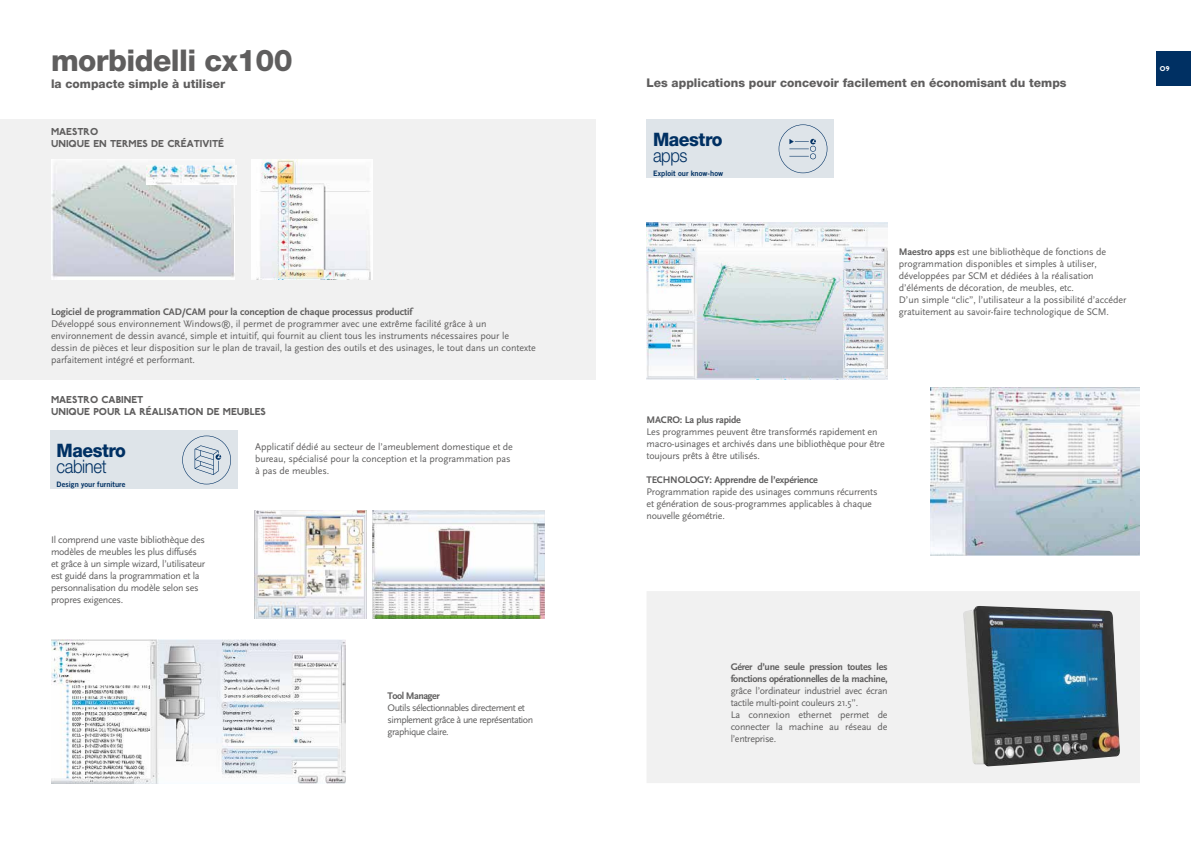
<style>
.page{position:relative;width:1191px;height:842px;background:#fff}
.page>*{position:absolute;margin:0;border:0;box-sizing:border-box;transform-origin:0 0}
.t1{font:800 30px "Helvetica Neue LT Std";letter-spacing:-.02em;color:#5f5e5e}
.t2{font:800 18.5px "Helvetica Neue LT Std";letter-spacing:-.025em;color:#003063;scale:.95 1}
.t3{font:300 18.5px "Helvetica Neue LT Std";letter-spacing:-.025em;color:#003063;scale:.9 1}
.t4{font:800 12px "Helvetica Neue LT Std";color:#5f5e5e}
.t5{font:10px/12px "Scala Sans";letter-spacing:-.01em;color:#5f5e5e}
.t6{font:10px/12px "Scala Sans";letter-spacing:-.03em;color:#5f5e5e}
.t7{font:700 10px/12px "Scala Sans";letter-spacing:-.02em;color:#5f5e5e}
.t8{font:10px/12px "Scala Sans";letter-spacing:-.05em;color:#5f5e5e}
.t9{font:800 10px/12px "P22 Underground";color:#5f5e5e}
.t10{font:700 10px "Scala Sans";letter-spacing:-.05em;color:#5f5e5e}
.t11{font:7.5px "Trade Gothic LT Std Bd 2";letter-spacing:.005em;color:#003063}
.t12{font:800 7px "P22 Underground";color:#fff}
.s1{font-weight:700}
</style>
<div class="page">
<div style="left:647px;top:591px;width:493px;height:192px;background:#f1f1f1"></div>
<div style="left:0;top:119px;width:595px;height:261px;background:#f1f1f1"></div>
<div style="left:1157px;top:51px;width:34px;height:34px;background:#003063"></div>
<img style="left:255px;top:511px;width:111px;height:108px">
<img style="left:373px;top:511px;width:172px;height:108px">
<img style="left:252px;top:159px;width:120px;height:120px">
<img style="left:51px;top:159px;width:184px;height:120px">
<img style="left:147px;top:165px;width:89px;height:19px">
<img style="left:930px;top:388px;width:210px;height:167px">
<img style="left:646px;top:223px;width:241px;height:157px">
<img style="left:51px;top:640px;width:294px;height:143px">
<img style="left:963px;top:606px;width:157px;height:160px">
<div style="left:646px;top:119px;width:187px;height:59px;background:#dee4e9"></div>
<svg style="left:778px;top:124px;width:49px;height:49px"></svg>
<div style="left:50px;top:430px;width:187px;height:59px;background:#dee4e9"></div>
<svg style="left:182px;top:436px;width:49px;height:48px"></svg>
<h1 class="t1" style="left:51px;top:42px;width:243px">morbidelli cx100</h1>
<p class="t4" style="left:51px;top:76px;width:176px">la compacte simple à utiliser</p>
<p class="t4" style="left:646px;top:75px;width:421px">Les applications pour concevoir facilement en économisant du temps</p>
<p class="t9" style="left:51px;top:126px;width:175px">MAESTRO<br>UNIQUE EN TERMES DE CRÉATIVITÉ</p>
<p class="t7" style="left:51px;top:306px;width:363px">Logiciel de programmation CAD/CAM pour la conception de chaque processus productif</p>
<p class="t5" style="left:51px;top:318px;width:486px">Développé sous environnement Windows®, il permet de programmer avec une extrême facilité grâce à un environnement de dessin avancé, simple et intuitif, qui fournit au client tous les instruments nécessaires pour le dessin de pièces et leur disposition sur le plan de travail, la gestion des outils et des usinages, le tout dans un contexte parfaitement intégré et performant.</p>
<p class="t9" style="left:51px;top:394px;width:216px">MAESTRO CABINET<br>UNIQUE POUR LA RÉALISATION DE MEUBLES</p>
<h2 class="t2" style="left:57px;top:440px;width:75px">Maestro</h2>
<h2 class="t3" style="left:57px;top:455px;width:57px">cabinet</h2>
<p class="t11" style="left:57px;top:479px;width:71px">Design your furniture</p>
<p class="t6" style="left:51px;top:534px;width:156px">Il comprend une vaste bibliothèque des modèles de meubles les plus diffusés et grâce à un simple wizard, l’utilisateur est guidé dans la programmation et la personnalisation du modèle selon ses propres exigences.</p>
<p class="t5" style="left:255px;top:441px;width:259px">Applicatif dédié au secteur de l’ameublement domestique et de bureau, spécialisé pour la conception et la programmation pas à pas de meubles.</p>
<p class="t10" style="left:387px;top:690px;width:54px">Tool Manager</p>
<p class="t8" style="left:387px;top:702px;width:147px">Outils sélectionnables directement et simplement grâce à une représentation graphique claire.</p>
<h2 class="t2" style="left:653px;top:129px;width:75px">Maestro</h2>
<h2 class="t3" style="left:653px;top:144px;width:40px">apps</h2>
<p class="t11" style="left:653px;top:168px;width:72px">Exploit our know-how</p>
<p class="t5" style="left:899px;top:246px;width:229px"><span class="s1">Maestro apps</span> est une bibliothèque de fonctions de programmation disponibles et simples à utiliser, développées par SCM et dédiées à la réalisation d’éléments de décoration, de meubles, etc.<br>D’un simple “clic”, l’utilisateur a la possibilité d’accéder gratuitement au savoir-faire technologique de SCM.</p>
<p class="t7" style="left:646px;top:414px;width:96px">MACRO: La plus rapide</p>
<p class="t5" style="left:646px;top:426px;width:240px">Les programmes peuvent être transformés rapidement en macro-usinages et archivés dans une bibliothèque pour être toujours prêts à être utilisés.</p>
<p class="t7" style="left:646px;top:474px;width:173px">TECHNOLOGY: Apprendre de l’expérience</p>
<p class="t5" style="left:646px;top:486px;width:232px">Programmation rapide des usinages communs récurrents et génération de sous-programmes applicables à chaque nouvelle géométrie.</p>
<p class="t7" style="left:730px;top:661px;width:158px">Gérer d’une seule pression toutes les fonctions opérationnelles de la machine,</p>
<p class="t6" style="left:730px;top:685px;width:158px">grâce l’ordinateur industriel avec écran tactile multi-point couleurs 21.5’’.<br>La connexion ethernet permet de connecter la machine au réseau de l’entreprise.</p>
<p class="t12" style="left:1159px;top:64px;width:11px">O9</p>
</div>
